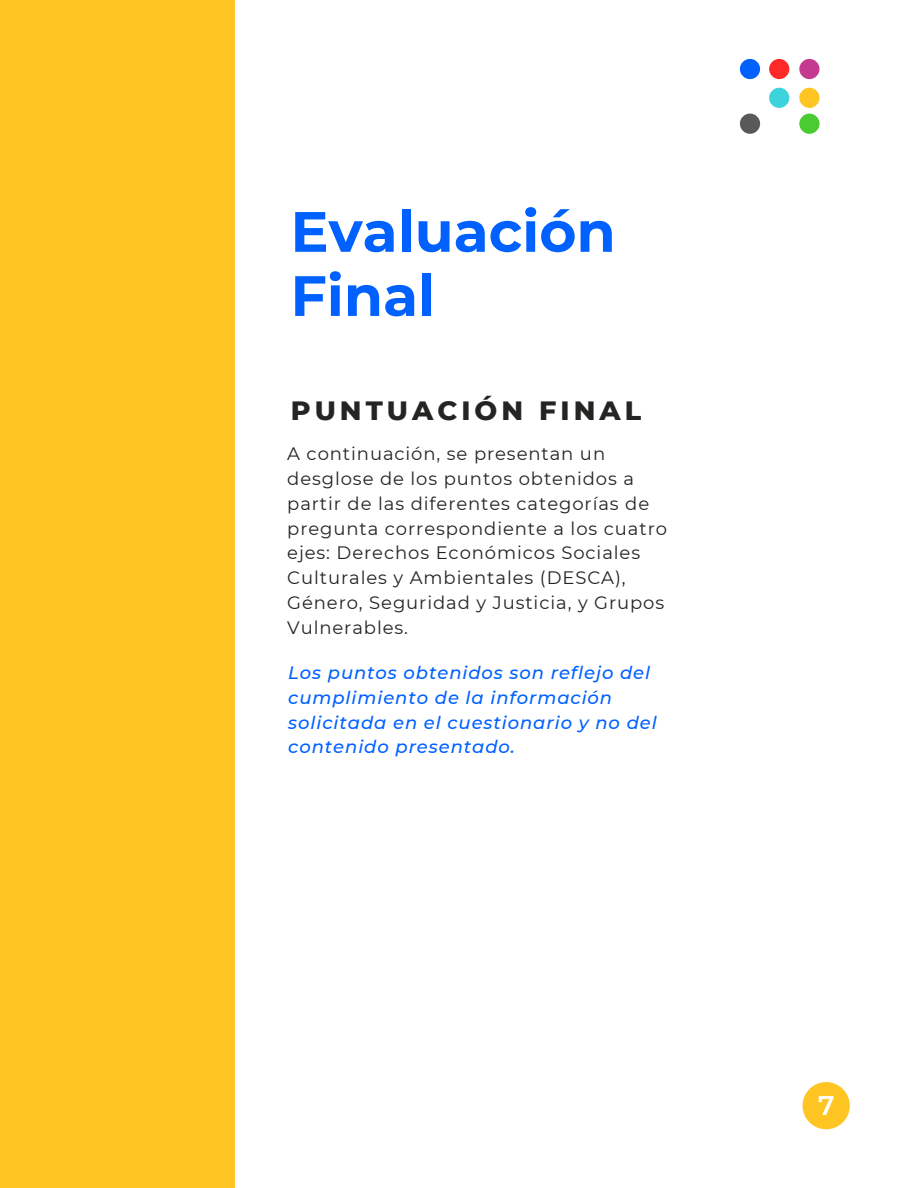
<style>
.page{position:relative;width:918px;height:1188px;background:#fff}
.page>*{position:absolute;margin:0;border:0;box-sizing:border-box;transform-origin:0 0}
.t1{font:700 56.7px/64.2px "Montserrat";color:#0061ff}
.t2{font:800 27px "Montserrat";letter-spacing:.15em;color:#242422}
.t3{font:600 26.85px "Montserrat";color:#fff}
.t4{font:18px/24.8px "Montserrat";letter-spacing:.05em;color:#242422}
.t5{font:italic 500 18px/24.8px "Montserrat";letter-spacing:.05em;color:#0061ff}
</style>
<div class="page">
<div style="left:0;top:0;width:234px;height:1188px;background:#ffc523"></div>
<div style="left:740px;top:59px;width:20px;height:20px;background:#0061ff;border-radius:50%"></div>
<div style="left:769px;top:59px;width:20px;height:20px;background:#ff2929;border-radius:50%"></div>
<div style="left:799px;top:59px;width:21px;height:20px;background:#c43a8f;border-radius:50%"></div>
<div style="left:769px;top:88px;width:20px;height:20px;background:#3cd3dd;border-radius:50%"></div>
<div style="left:799px;top:88px;width:21px;height:20px;background:#ffc523;border-radius:50%"></div>
<div style="left:740px;top:114px;width:20px;height:20px;background:#595959;border-radius:50%"></div>
<div style="left:799px;top:114px;width:21px;height:20px;background:#4acb31;border-radius:50%"></div>
<div style="left:803px;top:1082px;width:47px;height:47px;background:#ffc523;border-radius:50%"></div>
<h1 class="t1" style="left:291px;top:199px;width:327px">Evaluación<br>Final</h1>
<h2 class="t2" style="left:291px;top:393px;width:352px">PUNTUACIÓN FINAL</h2>
<p class="t4" style="left:287px;top:442px;width:381px">A continuación, se presentan un desglose de los puntos obtenidos a partir de las diferentes categorías de pregunta correspondiente a los cuatro ejes: Derechos Económicos Sociales Culturales y Ambientales (DESCA), Género, Seguridad y Justicia, y Grupos Vulnerables.</p>
<p class="t5" style="left:288px;top:660px;width:370px">Los puntos obtenidos son reflejo del cumplimiento de la información solicitada en el cuestionario y no del contenido presentado.</p>
<h3 class="t3" style="left:818px;top:1089px;width:18px">7</h3>
</div>
